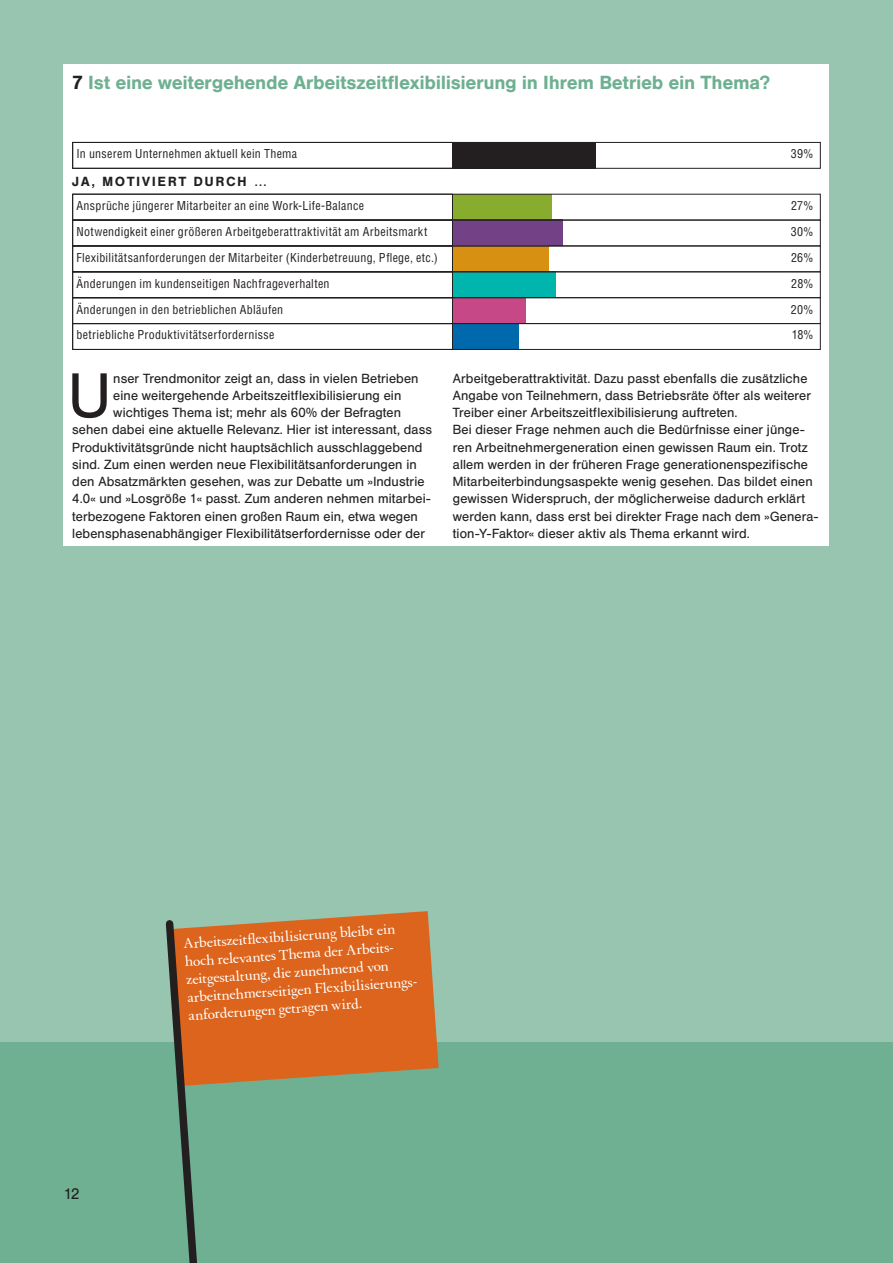
<style>
.page{position:relative;width:893px;height:1263px;background:#97c5b0}
.page>*{position:absolute;margin:0;border:0;box-sizing:border-box;transform-origin:0 0}
.t1{font:61.95px "Helvetica BSK";color:#231f20}
.t2{font:500 18.75px "Helvetica BSK";letter-spacing:.02em;color:#6eb091}
.t3{font:15px/18px "Augereau Semi";color:#fff}
.t4{font:15px "Helvetica BSK";color:#231f20}
.t5{font:13.05px/17.2px "Helvetica BSK";letter-spacing:.01em;color:#231f20}
.t6{font:500 13.05px "Helvetica BSK";letter-spacing:.16em;color:#231f20}
.t7{font:condensed 12px/25.8px "Helvetica";letter-spacing:.025em;color:#231f20}
.s1{color:#231f20}
</style>
<div class="page">
<div style="left:0;top:1043px;width:893px;height:220px;background:#6eb091"></div>
<div style="left:64px;top:64px;width:765px;height:481px;background:#fff"></div>
<div style="left:453px;top:194px;width:99px;height:26px;background:#88ac2e"></div>
<div style="left:453px;top:220px;width:110px;height:26px;background:#724186"></div>
<div style="left:453px;top:246px;width:95px;height:26px;background:#d89013"></div>
<div style="left:453px;top:272px;width:103px;height:26px;background:#00b5ac"></div>
<div style="left:453px;top:297px;width:73px;height:26px;background:#c64887"></div>
<div style="left:453px;top:323px;width:66px;height:26px;background:#0069ab"></div>
<div style="left:453px;top:143px;width:143px;height:26px;background:#231f20"></div>
<div style="left:72px;top:142px;width:749px;height:27px;border:1px solid #231f20"></div>
<div style="left:72px;top:194px;width:749px;height:26px;border:1px solid #231f20"></div>
<div style="left:72px;top:220px;width:749px;height:26px;border:1px solid #231f20"></div>
<div style="left:72px;top:271px;width:749px;height:27px;border:1px solid #231f20"></div>
<div style="left:72px;top:297px;width:749px;height:27px;border:1px solid #231f20"></div>
<div style="left:72px;top:323px;width:749px;height:27px;border:1px solid #231f20"></div>
<div style="left:72px;top:142px;width:381px;height:27px;border:1px solid #231f20"></div>
<div style="left:72px;top:194px;width:381px;height:26px;border:1px solid #231f20"></div>
<div style="left:72px;top:220px;width:381px;height:26px;border:1px solid #231f20"></div>
<div style="left:72px;top:246px;width:381px;height:26px;border:1px solid #231f20"></div>
<div style="left:72px;top:271px;width:381px;height:27px;border:1px solid #231f20"></div>
<div style="left:72px;top:297px;width:381px;height:27px;border:1px solid #231f20"></div>
<div style="left:72px;top:323px;width:381px;height:27px;border:1px solid #231f20"></div>
<svg style="left:209px;top:911px;width:230px;height:173px;background:#d26d2b"></svg>
<svg style="left:162px;top:920px;width:47px;height:343px"></svg>
<h2 class="t2" style="left:72px;top:72px;width:699px"><span class="s1">7</span> Ist eine weitergehende Arbeitszeitflexibilisierung in Ihrem Betrieb ein Thema?</h2>
<p class="t7" style="left:77px;top:141px;width:222px">In unserem Unternehmen aktuell kein Thema</p>
<p class="t6" style="left:72px;top:173px;width:65px">Ja, motiviert</p>
<p class="t6" style="left:194px;top:173px;width:75px">durch …</p>
<p class="t7" style="left:77px;top:193px;width:363px">Ansprüche jüngerer Mitarbeiter an eine Work-Life-Balance Notwendigkeit einer größeren Arbeitgeberattraktivität am Arbeitsmarkt Flexibilitätsanforderungen der Mitarbeiter (Kinderbetreuung, Pflege, etc.)<br>Änderungen im kundenseitigen Nachfrageverhalten<br>Änderungen in den betrieblichen Abläufen<br>betriebliche Produktivitätserfordernisse</p>
<p class="t7" style="left:791px;top:141px;width:24px">39%</p>
<p class="t7" style="left:791px;top:193px;width:24px;text-align:justify">27% 30% 26% 28% 20% 18%</p>
<h1 class="t1" style="left:69px;top:362px;width:43px">U</h1>
<p class="t5" style="left:113px;top:370px;width:307px">nser Trendmonitor zeigt an, dass in vielen Betrieben</p>
<p class="t5" style="left:113px;top:387px;width:290px">eine weitergehende Arbeitszeitflexibilisierung ein</p>
<p class="t5" style="left:113px;top:404px;width:289px">wichtiges Thema ist; mehr als 60% der Befragten</p>
<p class="t5" style="left:72px;top:421px;width:361px">sehen dabei eine aktuelle Relevanz. Hier ist interessant, dass</p>
<p class="t5" style="left:72px;top:439px;width:352px">Produktivitätsgründe nicht hauptsächlich ausschlaggebend</p>
<p class="t5" style="left:72px;top:456px;width:346px">sind. Zum einen werden neue Flexibilitätsanforderungen in</p>
<p class="t5" style="left:72px;top:473px;width:354px">den Absatzmärkten gesehen, was zur Debatte um »Industrie</p>
<p class="t5" style="left:72px;top:490px;width:360px">4.0« und »Losgröße 1« passt. Zum anderen nehmen mitarbei-</p>
<p class="t5" style="left:72px;top:508px;width:347px">terbezogene Faktoren einen großen Raum ein, etwa wegen</p>
<p class="t5" style="left:72px;top:525px;width:354px">lebensphasenabhängiger Flexibilitätserfordernisse oder der</p>
<p class="t5" style="left:453px;top:370px;width:367px">Arbeitgeberattraktivität. Dazu passt ebenfalls die zusätzliche Angabe von Teilnehmern, dass Betriebsräte öfter als weiterer Treiber einer Arbeitszeitflexibilisierung auftreten.<br>Bei dieser Frage nehmen auch die Bedürfnisse einer jünge&shy;ren Arbeitnehmergeneration einen gewissen Raum ein. Trotz allem werden in der früheren Frage generationenspezifische Mitarbeiterbindungsaspekte wenig gesehen. Das bildet einen gewissen Widerspruch, der möglicherweise dadurch erklärt werden kann, dass erst bei direkter Frage nach dem »Genera&shy;tion-Y-Faktor« dieser aktiv als Thema erkannt wird.</p>
<p class="t4" style="left:64px;top:1186px;width:17px">12</p>
<p class="t3" style="left:183px;top:934px;width:235px;rotate:-4deg">Arbeitszeitfl exibilisierung bleibt ein hoch relevantes Thema der Arbeits&shy;zeitgestaltung, die zunehmend von arbeitnehmerseitigen Flexibilisierungs&shy;anforderungen getragen wird.</p>
</div>
